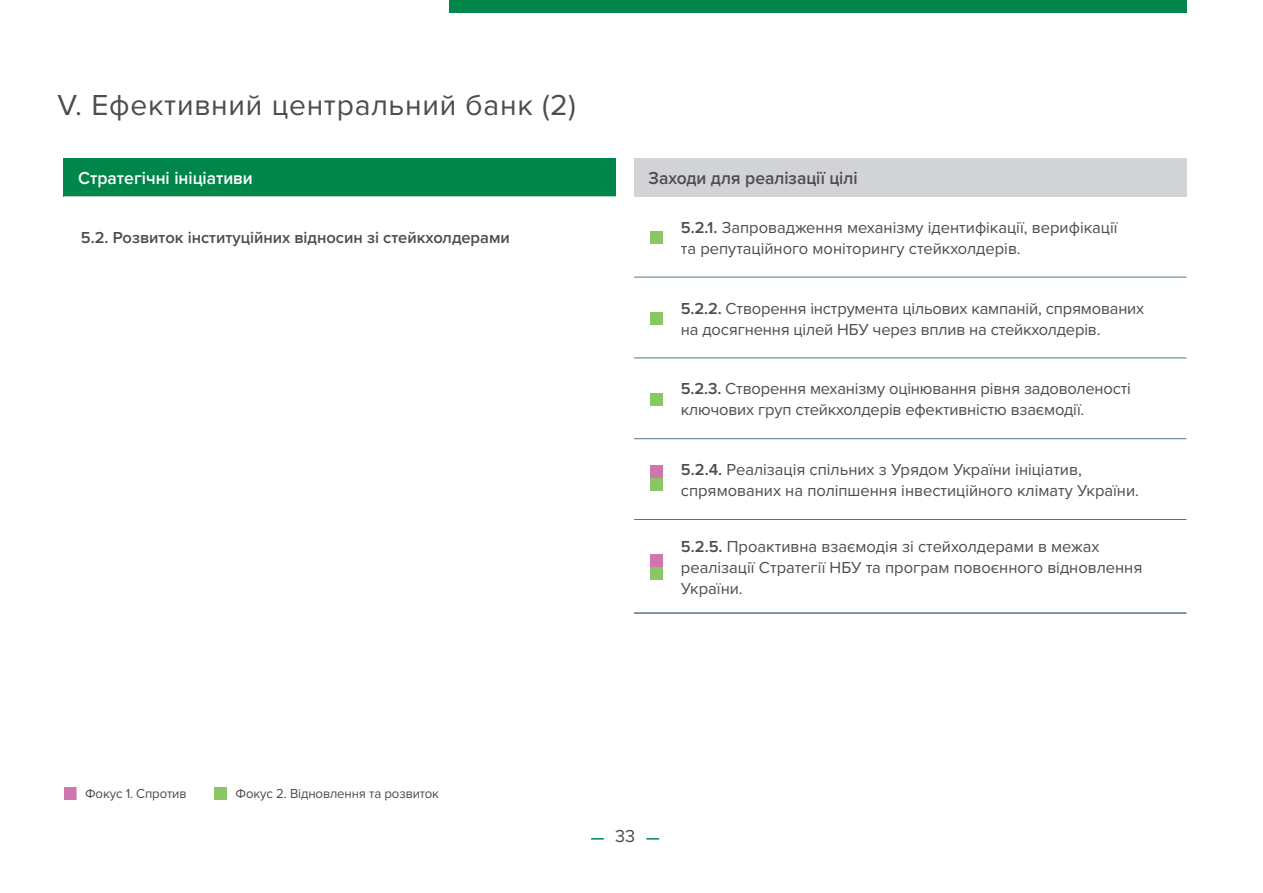
<style>
.page{position:relative;width:1263px;height:893px;background:#fff}
.page>*{position:absolute;margin:0;border:0;box-sizing:border-box;transform-origin:0 0}
.t1{font:30px "Proxima Nova";letter-spacing:.025em;color:#4d4d4f}
.t2{font:600 18px "Proxima Nova";color:#4d4d4f}
.t3{font:600 18px "Proxima Nova";color:#fff}
.t4{font:18px "Proxima Nova";color:#4d4d4f}
.t5{font:16.5px/21px "Proxima Nova";color:#4d4d4f}
.t6{font:600 16.5px "Proxima Nova";color:#4d4d4f}
.t7{font:13.5px "Proxima Nova";letter-spacing:-.01em;color:#4d4d4f}
.s1{font-weight:600}
</style>
<div class="page">
<div style="left:449px;top:0;width:737px;height:13px;background:#00854a"></div>
<svg style="left:591px;top:838px;width:13px;height:1px"></svg>
<svg style="left:646px;top:838px;width:13px;height:1px"></svg>
<div style="left:64px;top:158px;width:552px;height:38px;background:#00854a"></div>
<div style="left:634px;top:158px;width:552px;height:38px;background:#d1d3d4"></div>
<hr style="left:634px;top:277px;width:552px;height:1px;background:#51758b">
<hr style="left:634px;top:358px;width:552px;height:1px;background:#51758b">
<hr style="left:634px;top:438px;width:552px;height:1px;background:#51758b">
<hr style="left:634px;top:519px;width:552px;height:1px;background:#51758b">
<hr style="left:634px;top:612px;width:552px;height:2px;background:#51758b">
<div style="left:650px;top:231px;width:13px;height:13px;background:#89c765"></div>
<div style="left:650px;top:312px;width:13px;height:13px;background:#89c765"></div>
<div style="left:650px;top:393px;width:13px;height:13px;background:#89c765"></div>
<div style="left:650px;top:465px;width:13px;height:13px;background:#cd76b0"></div>
<div style="left:650px;top:478px;width:13px;height:12px;background:#89c765"></div>
<div style="left:650px;top:554px;width:13px;height:13px;background:#cd76b0"></div>
<div style="left:650px;top:567px;width:13px;height:13px;background:#89c765"></div>
<div style="left:64px;top:787px;width:13px;height:12px;background:#cd76b0"></div>
<div style="left:214px;top:787px;width:13px;height:12px;background:#89c765"></div>
<h1 class="t1" style="left:57px;top:87px;width:520px">V. Ефективний центральний банк (2)</h1>
<p class="t3" style="left:78px;top:168px;width:176px">Стратегічні ініціативи</p>
<p class="t2" style="left:649px;top:168px;width:210px">Заходи для реалізації цілі</p>
<p class="t6" style="left:81px;top:228px;width:431px">5.2. Розвиток інституційних відносин зі стейкхолдерами</p>
<p class="t5" style="left:681px;top:217px;width:438px"><span class="s1">5.2.1.</span> Запровадження механізму ідентифікації, верифікації та репутаційного моніторингу стейкхолдерів.</p>
<p class="t5" style="left:681px;top:298px;width:465px"><span class="s1">5.2.2.</span> Створення інструмента цільових кампаній, спрямованих на досягнення цілей НБУ через вплив на стейкхолдерів.</p>
<p class="t5" style="left:681px;top:379px;width:452px"><span class="s1">5.2.3.</span> Створення механізму оцінювання рівня задоволеності ключових груп стейкхолдерів ефективністю взаємодії.</p>
<p class="t5" style="left:681px;top:459px;width:460px"><span class="s1">5.2.4.</span> Реалізація спільних з Урядом України ініціатив, спрямованих на поліпшення інвестиційного клімату України.</p>
<p class="t7" style="left:85px;top:786px;width:103px">Фокус 1. Спротив</p>
<p class="t7" style="left:236px;top:786px;width:205px">Фокус 2. Відновлення та розвиток</p>
<p class="t5" style="left:681px;top:536px;width:463px"><span class="s1">5.2.5.</span> Проактивна взаємодія зі стейхолдерами в межах реалізації Стратегії НБУ та програм повоєнного відновлення<br>України.</p>
<p class="t4" style="left:615px;top:825px;width:22px">33</p>
</div>
